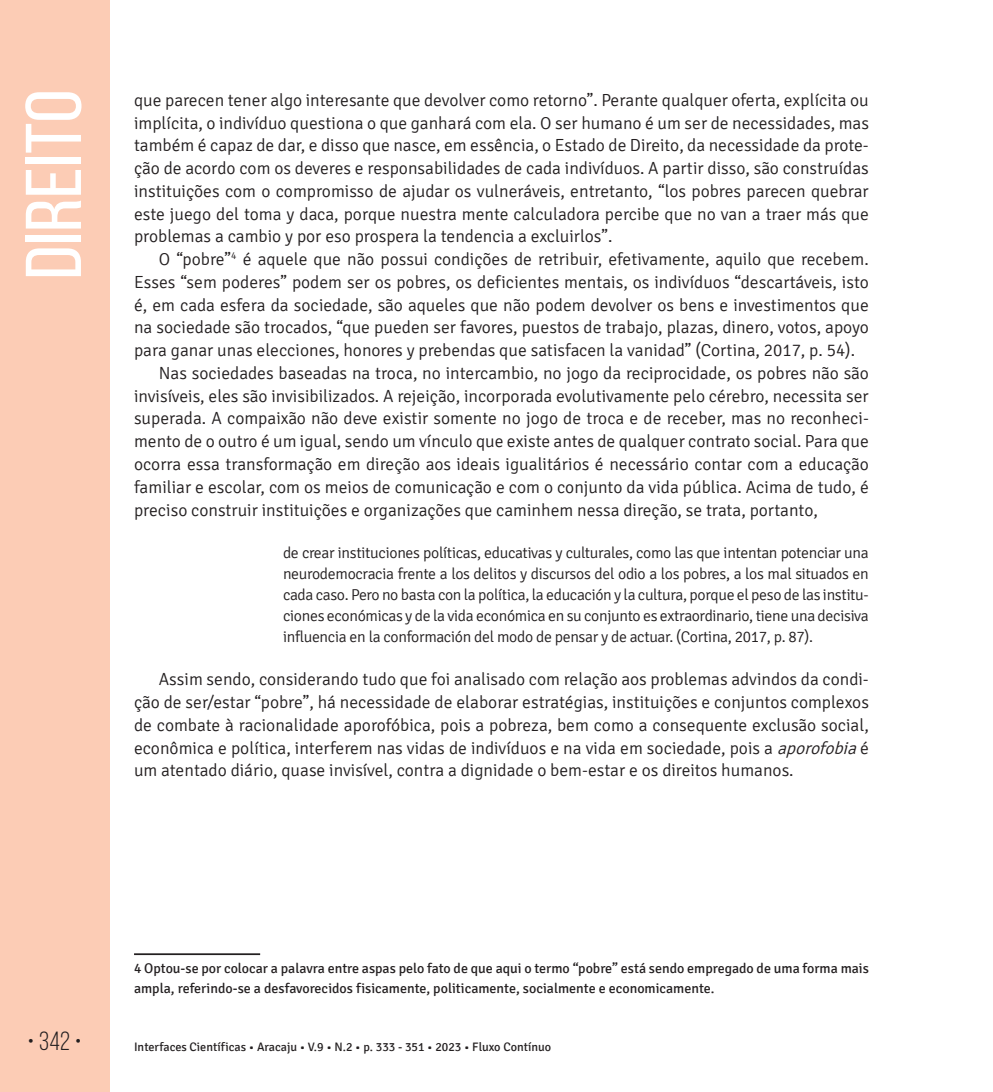
<style>
.page{position:relative;width:993px;height:1092px;background:#fff}
.page>*{position:absolute;margin:0;border:0;box-sizing:border-box;transform-origin:0 0}
.t1{font:78.75px "Bebas Neue";color:#fff;scale:1.09 1}
.t2{font:26.25px "Bebas Neue";color:#231f20}
.t3{font:300 17.5px/22.8px "Signika";color:#231f20;text-align:justify}
.t4{font:300 15.75px/21px "Signika";letter-spacing:-.02em;color:#231f20;text-align:justify}
.t5{font:14px/19.2px "Signika";color:#231f20}
.t6{font:12.25px "Signika";color:#231f20}
.s1{font-style:italic}
</style>
<div class="page">
<div style="left:0;top:0;width:109px;height:1091px;background:#fcccb5"></div>
<hr style="left:134px;top:953px;width:126px;height:2px;background:#231f20">
<h1 class="t1" style="left:11px;top:279px;width:176px;rotate:-90deg">Direito</h1>
<p class="t3" style="left:134px;top:89px;width:736px">que parecen tener algo interesante que devolver como retorno”. Perante qualquer oferta, explícita ou implícita, o indivíduo questiona o que ganhará com ela. O ser humano é um ser de necessidades, mas também é capaz de dar, e disso que nasce, em essência, o Estado de Direito, da necessidade da prote&shy;ção de acordo com os deveres e responsabilidades de cada indivíduos. A partir disso, são construídas instituições com o compromisso de ajudar os vulneráveis, entretanto, “los pobres parecen quebrar este juego del toma y daca, porque nuestra mente calculadora percibe que no van a traer más que problemas a cambio y por eso prospera la tendencia a excluirlos”.</p>
<p class="t3" style="left:159px;top:248px;width:711px">O “pobre”<sup>4</sup> é aquele que não possui condições de retribuir, efetivamente, aquilo que recebem.</p>
<p class="t3" style="left:134px;top:271px;width:736px">Esses “sem poderes” podem ser os pobres, os deficientes mentais, os indivíduos “descartáveis, isto</p>
<p class="t3" style="left:134px;top:294px;width:736px">é, em cada esfera da sociedade, são aqueles que não podem devolver os bens e investimentos que</p>
<p class="t3" style="left:134px;top:316px;width:736px">na sociedade são trocados, “que pueden ser favores, puestos de trabajo, plazas, dinero, votos, apoyo</p>
<p class="t3" style="left:134px;top:339px;width:722px">para ganar unas elecciones, honores y prebendas que satisfacen la vanidad” (Cortina, 2017, p. 54).</p>
<p class="t3" style="left:159px;top:362px;width:711px">Nas sociedades baseadas na troca, no intercambio, no jogo da reciprocidade, os pobres não são</p>
<p class="t3" style="left:134px;top:385px;width:736px">invisíveis, eles são invisibilizados. A rejeição, incorporada evolutivamente pelo cérebro, necessita ser</p>
<p class="t3" style="left:134px;top:407px;width:736px">superada. A compaixão não deve existir somente no jogo de troca e de receber, mas no reconheci-</p>
<p class="t3" style="left:134px;top:430px;width:736px">mento de o outro é um igual, sendo um vínculo que existe antes de qualquer contrato social. Para que</p>
<p class="t3" style="left:134px;top:453px;width:736px">ocorra essa transformação em direção aos ideais igualitários é necessário contar com a educação</p>
<p class="t3" style="left:134px;top:476px;width:736px">familiar e escolar, com os meios de comunicação e com o conjunto da vida pública. Acima de tudo, é</p>
<p class="t3" style="left:134px;top:498px;width:685px">preciso construir instituições e organizações que caminhem nessa direção, se trata, portanto,</p>
<p class="t4" style="left:283px;top:542px;width:587px">de crear instituciones políticas, educativas y culturales, como las que intentan potenciar una neurodemocracia frente a los delitos y discursos del odio a los pobres, a los mal situados en cada caso. Pero no basta con la política, la educación y la cultura, porque el peso de las institu&shy;ciones económicas y de la vida económica en su conjunto es extraordinario, tiene una decisiva influencia en la conformación del modo de pensar y de actuar. (Cortina, 2017, p. 87).</p>
<p class="t3" style="left:134px;top:668px;width:736px;text-indent:25px">Assim sendo, considerando tudo que foi analisado com relação aos problemas advindos da condi&shy;ção de ser/estar “pobre”, há necessidade de elaborar estratégias, instituições e conjuntos complexos de combate à racionalidade aporofóbica, pois a pobreza, bem como a consequente exclusão social, econômica e política, interferem nas vidas de indivíduos e na vida em sociedade, pois a <span class="s1">aporofobia</span>é um atentado diário, quase invisível, contra a dignidade o bem-estar e os direitos humanos.</p>
<p class="t5" style="left:134px;top:959px;width:736px">4 Optou-se por colocar a palavra entre aspas pelo fato de que aqui o termo “pobre” está sendo empregado de uma forma mais ampla, referindo-se a desfavorecidos fisicamente, politicamente, socialmente e economicamente.</p>
<h2 class="t2" style="left:28px;top:1026px;width:55px">• 342 •</h2>
<p class="t6" style="left:134px;top:1040px;width:418px">Interfaces Científicas • Aracaju • V.9 • N.2 • p. 333 - 351 • 2023 • Fluxo Contínuo</p>
</div>
